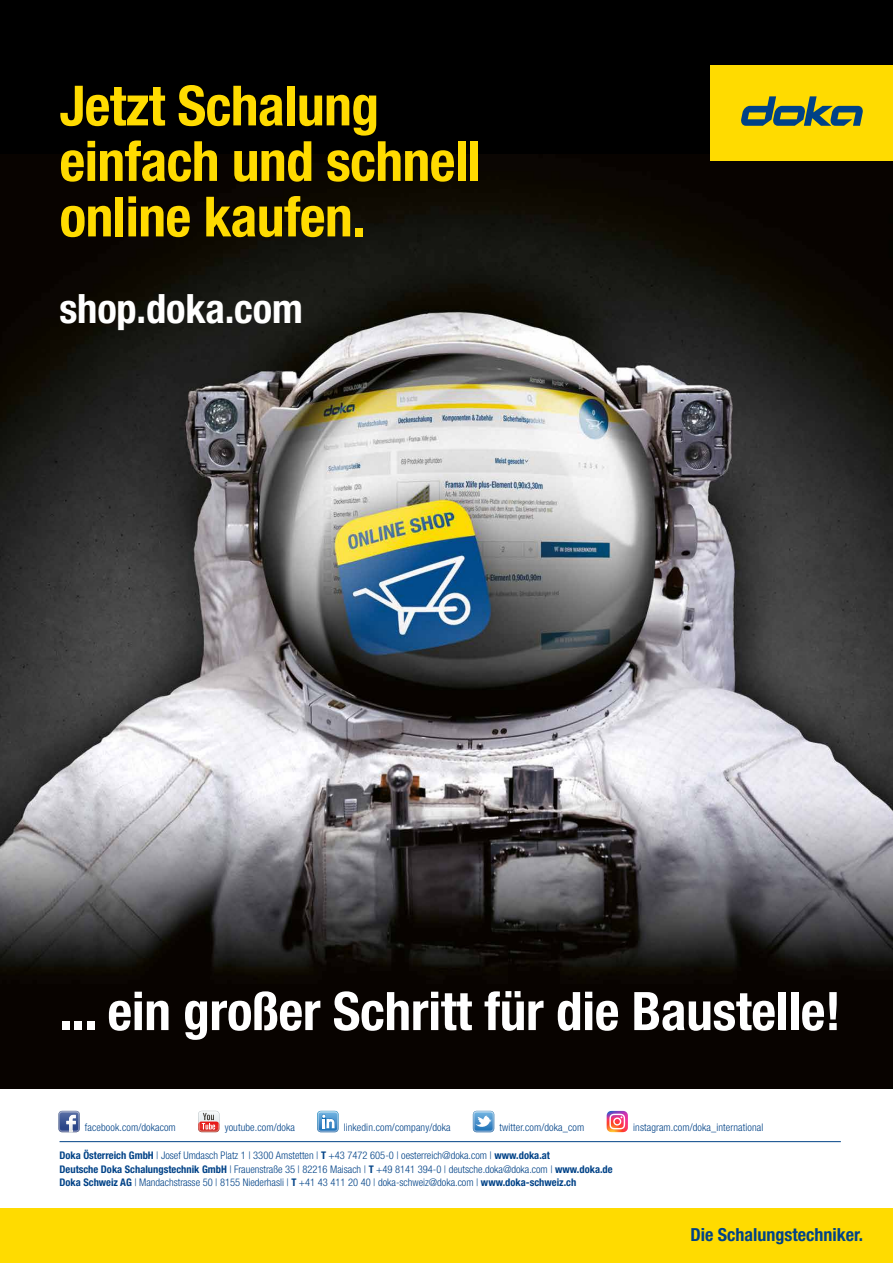
<style>
.page{position:relative;width:893px;height:1263px;background:#fff}
.page>*{position:absolute;margin:0;border:0;box-sizing:border-box;transform-origin:0 0}
.t1{font:700 condensed 55.5px/55.5px "Helvetica Neue LTW1 G";letter-spacing:-.01em;color:#ffdb00}
.t2{font:700 condensed 53.25px "Helvetica Neue LTW1 G";letter-spacing:-.005em;color:#fff}
.t3{font:700 condensed 40.5px "Helvetica Neue LTW1 G";letter-spacing:-.005em;color:#fff}
.t4{font:700 condensed 18px "Helvetica Neue LTW1 G";color:#004287}
.t5{font:300 condensed 10.5px/13.8px "Helvetica Neue LTW1 G";color:#004287}
.s1{font-weight:700}
</style>
<div class="page">
<div style="left:0;top:0;width:893px;height:1088px;background:#000"></div>
<img style="left:0;top:154px;width:893px;height:830px">
<div style="left:0;top:1209px;width:893px;height:54px;background:#ffdb00"></div>
<hr style="left:60px;top:1141px;width:781px;height:1px;background:#004287">
<svg style="left:198px;top:1111px;width:21px;height:21px"></svg>
<svg style="left:58px;top:1112px;width:22px;height:20px"></svg>
<img style="left:59px;top:1111px;width:20px;height:4px">
<svg style="left:317px;top:1111px;width:21px;height:21px"></svg>
<svg style="left:473px;top:1111px;width:21px;height:21px"></svg>
<img style="left:607px;top:1111px;width:21px;height:21px">
<svg style="left:609px;top:1114px;width:16px;height:15px"></svg>
<div style="left:710px;top:66px;width:183px;height:95px;background:#ffdb00"></div>
<svg style="left:741px;top:96px;width:122px;height:30px"></svg>
<h1 class="t1" style="left:60px;top:78px;width:423px">Jetzt Schalung einfach und schnell online kaufen.</h1>
<h3 class="t3" style="left:60px;top:285px;width:245px">shop.doka.com</h3>
<h2 class="t2" style="left:60px;top:979px;width:783px">... ein großer Schritt für die Baustelle!</h2>
<p class="t5" style="left:85px;top:1120px;width:92px">facebook.com/dokacom</p>
<p class="t5" style="left:225px;top:1120px;width:72px">youtube.com/doka</p>
<p class="t5" style="left:344px;top:1120px;width:108px">linkedin.com/company/doka</p>
<p class="t5" style="left:499px;top:1120px;width:86px">twitter.com/doka_com</p>
<p class="t5" style="left:633px;top:1120px;width:132px">instagram.com/doka_international</p>
<p class="t5" style="left:60px;top:1148px;width:555px"><span class="s1">Doka Österreich GmbH</span> | Josef Umdasch Platz 1 | 3300 Amstetten | <span class="s1">T</span> +43 7472 605-0 | oesterreich@doka.com | <span class="s1">www.doka.at<br>Deutsche Doka Schalungstechnik GmbH</span> | Frauenstraße 35 | 82216 Maisach | <span class="s1">T</span> +49 8141 394-0 | deutsche.doka@doka.com | <span class="s1">www.doka.de<br>Doka Schweiz AG</span> | Mandachstrasse 50 | 8155 Niederhasli | <span class="s1">T</span> +41 43 411 20 40 | doka-schweiz@doka.com | <span class="s1">www.doka-schweiz.ch</span></p>
<h3 class="t4" style="left:691px;top:1224px;width:174px">Die Schalungstechniker.</h3>
</div>
